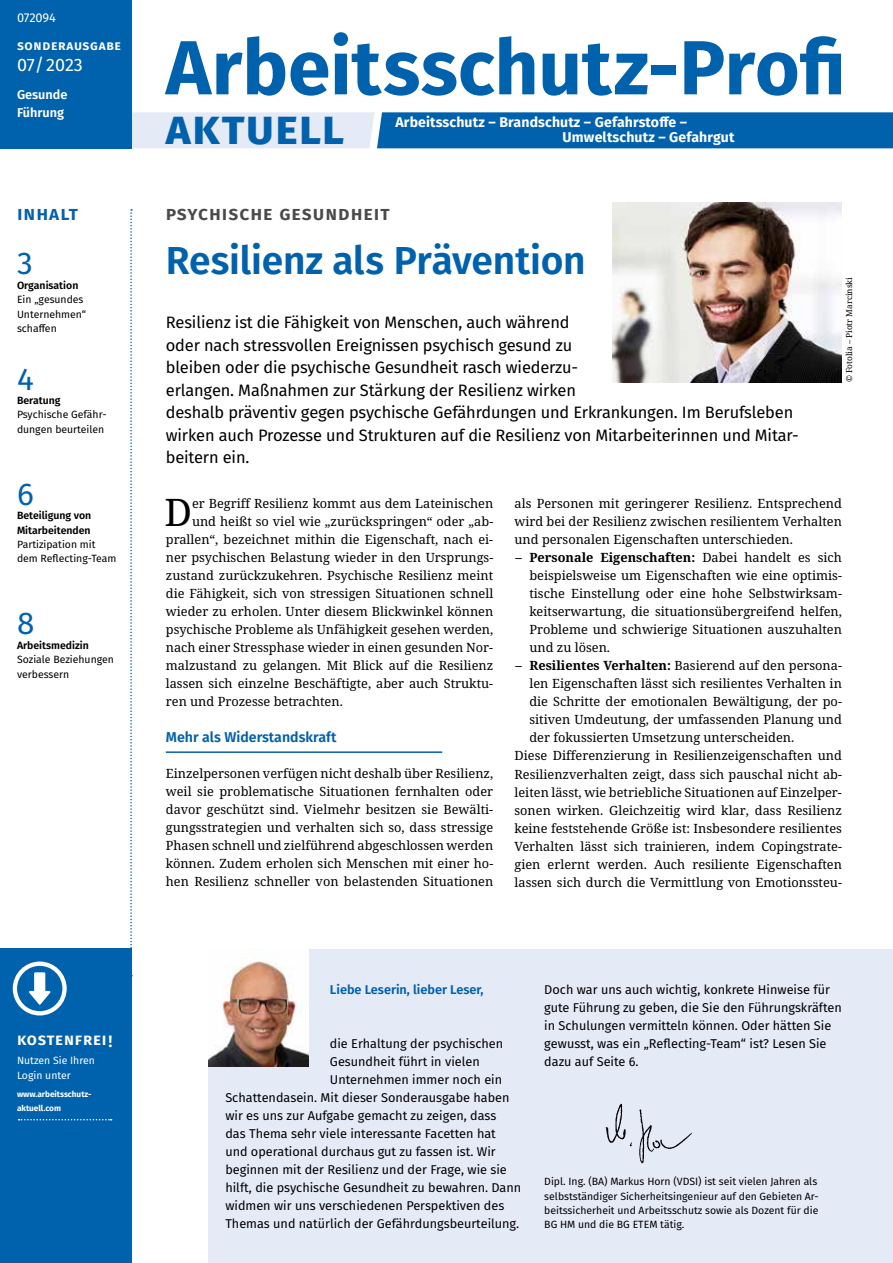
<style>
.page{position:relative;width:893px;height:1263px;background:#fff}
.page>*{position:absolute;margin:0;border:0;box-sizing:border-box;transform-origin:0 0}
.t1{font:700 76.65px "Fira Sans";color:#0061ad}
.t2{font:700 48px "Fira Sans";letter-spacing:.02em;color:#0061ad}
.t3{font:600 39px "Fira Sans";letter-spacing:-.01em;color:#0061ad}
.t4{font:37.95px "Noto Serif";color:#000}
.t5{font:31.5px "Fira Sans";color:#0061ad}
.t6{font:600 19.5px "Fira Sans";letter-spacing:.05em;color:#4a4a49}
.t7{font:600 19.5px "Fira Sans";letter-spacing:.05em;color:#0061ad}
.t8{font:18px "Fira Sans";letter-spacing:-.01em;color:#fff}
.t9{font:16.5px/22.5px "Fira Sans";letter-spacing:-.01em;color:#000}
.t10{font:600 16.5px "Fira Sans";letter-spacing:.05em;color:#fff}
.t11{font:600 14.25px "Fira Sans";color:#0061ad}
.t12{font:700 14.1px/15.6px "Fira Sans";letter-spacing:.01em;color:#fff}
.t13{font:600 13.5px "Fira Sans";letter-spacing:.05em;color:#fff}
.t14{font:12.75px/18px "Noto Serif";color:#000;text-align:justify}
.t15{font:12.75px/18px "Fira Sans";color:#000}
.t16{font:600 12.75px "Fira Sans";color:#0061ad}
.t17{font:600 12.75px/18px "Fira Sans";color:#fff}
.t18{font:12.75px "Fira Sans";letter-spacing:-.01em;color:#fff}
.t19{font:10.5px/14.4px "Fira Sans";color:#000}
.t20{font:600 10.5px/14.4px "Fira Sans";color:#000}
.t21{font:10.5px/14.4px "Fira Sans";color:#fff}
.t22{font:700 8.25px/14.4px "Fira Sans";color:#fff}
.t23{font:8.25px "Noto Serif";color:#000}
.s1{font-weight:700}
</style>
<div class="page">
<svg style="left:132px;top:112px;width:761px;height:36px;background:#4c8ec5"></svg>
<hr style="left:166px;top:751px;width:276px;height:2px;background:#0061ad">
<svg style="left:130px;top:209px;width:2px;height:739px"></svg>
<img style="left:612px;top:202px;width:230px;height:180px">
<div style="left:208px;top:949px;width:685px;height:314px;background:#e5eaf7"></div>
<div style="left:0;top:948px;width:132px;height:315px;background:#0061ad"></div>
<svg style="left:19px;top:1119px;width:93px;height:1px"></svg>
<svg style="left:13px;top:961px;width:54px;height:54px"></svg>
<div style="left:0;top:0;width:132px;height:148px;background:#0061ad"></div>
<img style="left:208px;top:949px;width:101px;height:117px">
<img style="left:605px;top:1103px;width:87px;height:61px">
<p class="t18" style="left:17px;top:8px;width:40px">072094</p>
<h3 class="t8" style="left:17px;top:51px;width:67px">07/2023</h3>
<p class="t17" style="left:17px;top:85px;width:52px">Gesunde<br>Führung</p>
<p class="t13" style="left:17px;top:34px;width:106px">Sonderausgabe</p>
<h3 class="t7" style="left:17px;top:198px;width:63px">inhalt</h3>
<h3 class="t5" style="left:17px;top:240px;width:17px">3</h3>
<p class="t20" style="left:17px;top:277px;width:63px">Organisation</p>
<p class="t19" style="left:17px;top:292px;width:71px">Ein „gesundes<br>Unternehmen“ schaffen</p>
<h3 class="t5" style="left:17px;top:355px;width:18px">4</h3>
<p class="t20" style="left:17px;top:392px;width:45px">Beratung</p>
<p class="t19" style="left:17px;top:407px;width:91px">Psychische Gefähr&shy;dungen beurteilen</p>
<h3 class="t5" style="left:17px;top:470px;width:18px">6</h3>
<p class="t20" style="left:17px;top:508px;width:76px">Beteiligung von<br>Mitarbeitenden</p>
<p class="t19" style="left:17px;top:537px;width:101px">Partizipation mit dem Reflecting-Team</p>
<h3 class="t5" style="left:17px;top:600px;width:19px">8</h3>
<p class="t20" style="left:17px;top:637px;width:73px">Arbeitsmedizin</p>
<p class="t19" style="left:17px;top:652px;width:99px">Soziale Beziehungen verbessern</p>
<p class="t10" style="left:17px;top:1026px;width:97px">Kostenfrei!</p>
<p class="t21" style="left:17px;top:1053px;width:79px">Nutzen Sie Ihren<br>Login unter</p>
<p class="t22" style="left:17px;top:1086px;width:76px">www.arbeitsschutz&shy;aktuell.com</p>
<h1 class="t1" style="left:166px;top:3px;width:681px">Arbeitsschutz-Profi</h1>
<h2 class="t2" style="left:166px;top:86px;width:180px">Aktuell</h2>
<p class="t12" style="left:563px;top:113px;width:174px;text-indent:-167px">Arbeitsschutz – Brandschutz – Gefahrstoffe –<br>Umweltschutz – Gefahrgut</p>
<h3 class="t6" style="left:166px;top:198px;width:225px">Psychische Gesundheit</h3>
<h3 class="t3" style="left:166px;top:229px;width:421px">Resilienz als Prävention</h3>
<p class="t23" style="left:843px;top:382px;width:107px;rotate:-90deg">© Fotolia – Piotr Marcinski</p>
<p class="t9" style="left:166px;top:311px;width:634px">Resilienz ist die Fähigkeit von Menschen, auch während<br>oder nach stressvollen Ereignissen psychisch gesund zu<br>bleiben oder die psychische Gesundheit rasch wiederzu-<br>erlangen. Maßnahmen zur Stärkung der Resilienz wirken<br>deshalb präventiv gegen psychische Gefährdungen und Erkrankungen. Im Berufsleben wirken auch Prozesse und Strukturen auf die Resilienz von Mitarbeiterinnen und Mitar&shy;beitern ein.</p>
<h3 class="t4" style="left:164px;top:487px;width:29px">D</h3>
<p class="t14" style="left:192px;top:494px;width:303px">er Begriff Resilienz kommt aus dem Lateinischen</p>
<p class="t14" style="left:514px;top:494px;width:329px">als Personen mit geringerer Resilienz. Entsprechend wird bei der Resilienz zwischen resilientem Verhalten und personalen Eigenschaften unterschieden.</p>
<p class="t14" style="left:529px;top:548px;width:314px;text-indent:-14px"><span class="s1">– Personale Eigenschaften:</span> Dabei handelt es sich beispielsweise um Eigenschaften wie eine optimis&shy;tische Einstellung oder eine hohe Selbstwirksam&shy;keitserwartung, die situationsübergreifend helfen, Probleme und schwierige Situationen auszuhalten und zu lösen.</p>
<p class="t14" style="left:516px;top:656px;width:328px"><span class="s1">– Resilientes Verhalten:</span> Basierend auf den persona-</p>
<p class="t14" style="left:529px;top:674px;width:314px">len Eigenschaften lässt sich resilientes Verhalten in</p>
<p class="t14" style="left:529px;top:692px;width:314px">die Schritte der emotionalen Bewältigung, der po-</p>
<p class="t14" style="left:529px;top:710px;width:314px">sitiven Umdeutung, der umfassenden Planung und</p>
<p class="t14" style="left:529px;top:728px;width:266px">der fokussierten Umsetzung unterscheiden.</p>
<p class="t14" style="left:514px;top:746px;width:329px">Diese Differenzierung in Resilienzeigenschaften und</p>
<p class="t14" style="left:514px;top:764px;width:329px">Resilienzverhalten zeigt, dass sich pauschal nicht ab-</p>
<p class="t14" style="left:514px;top:782px;width:329px">leiten lässt, wie betriebliche Situationen auf Einzelper-</p>
<p class="t14" style="left:514px;top:800px;width:329px">sonen wirken. Gleichzeitig wird klar, dass Resilienz</p>
<p class="t14" style="left:514px;top:818px;width:329px">keine feststehende Größe ist: Insbesondere resilientes</p>
<p class="t14" style="left:514px;top:836px;width:329px">Verhalten lässt sich trainieren, indem Copingstrate-</p>
<p class="t14" style="left:514px;top:854px;width:329px">gien erlernt werden. Auch resiliente Eigenschaften</p>
<p class="t14" style="left:514px;top:872px;width:329px">lassen sich durch die Vermittlung von Emotionssteu-</p>
<p class="t14" style="left:192px;top:512px;width:303px">und heißt so viel wie „zurückspringen“ oder „ab-</p>
<p class="t14" style="left:166px;top:530px;width:329px">prallen“, bezeichnet mithin die Eigenschaft, nach ei-</p>
<p class="t14" style="left:166px;top:548px;width:329px">ner psychischen Belastung wieder in den Ursprungs-</p>
<p class="t14" style="left:166px;top:566px;width:329px">zustand zurückzukehren. Psychische Resilienz meint</p>
<p class="t14" style="left:166px;top:584px;width:329px">die Fähigkeit, sich von stressigen Situationen schnell</p>
<p class="t14" style="left:166px;top:602px;width:329px">wieder zu erholen. Unter diesem Blickwinkel können</p>
<p class="t14" style="left:166px;top:620px;width:329px">psychische Probleme als Unfähigkeit gesehen werden,</p>
<p class="t14" style="left:166px;top:638px;width:329px">nach einer Stressphase wieder in einen gesunden Nor-</p>
<p class="t14" style="left:166px;top:656px;width:329px">malzustand zu gelangen. Mit Blick auf die Resilienz</p>
<p class="t14" style="left:166px;top:674px;width:329px">lassen sich einzelne Beschäftigte, aber auch Struktu-</p>
<p class="t14" style="left:166px;top:692px;width:179px">ren und Prozesse betrachten.</p>
<p class="t11" style="left:166px;top:726px;width:172px">Mehr als Widerstandskraft</p>
<p class="t14" style="left:166px;top:764px;width:329px">Einzelpersonen verfügen nicht deshalb über Resilienz, weil sie problematische Situationen fernhalten oder davor geschützt sind. Vielmehr besitzen sie Bewälti&shy;gungsstrategien und verhalten sich so, dass stressige Phasen schnell und zielführend abgeschlossen werden können. Zudem erholen sich Menschen mit einer ho&shy;hen Resilienz schneller von belastenden Situationen</p>
<p class="t16" style="left:330px;top:979px;width:155px">Liebe Leserin, lieber Leser,</p>
<p class="t15" style="left:330px;top:1034px;width:175px">die Erhaltung der psychischen</p>
<p class="t15" style="left:330px;top:1052px;width:151px">Gesundheit führt in vielen</p>
<p class="t15" style="left:330px;top:1070px;width:174px">Unternehmen immer noch ein</p>
<p class="t15" style="left:225px;top:1088px;width:286px">Schattendasein. Mit dieser Sonderausgabe haben</p>
<p class="t15" style="left:225px;top:1106px;width:272px">wir es uns zur Aufgabe gemacht zu zeigen, dass</p>
<p class="t15" style="left:225px;top:1124px;width:272px">das Thema sehr viele interessante Facetten hat</p>
<p class="t15" style="left:225px;top:1142px;width:272px">und operational durchaus gut zu fassen ist. Wir</p>
<p class="t15" style="left:225px;top:1160px;width:283px">beginnen mit der Resilienz und der Frage, wie sie</p>
<p class="t15" style="left:225px;top:1178px;width:297px">hilft, die psychische Gesundheit zu bewahren. Dann</p>
<p class="t15" style="left:225px;top:1196px;width:280px">widmen wir uns verschiedenen Perspektiven des</p>
<p class="t15" style="left:225px;top:1214px;width:295px">Themas und natürlich der Gefährdungsbeurteilung.</p>
<p class="t15" style="left:544px;top:980px;width:299px">Doch war uns auch wichtig, konkrete Hinweise für gute Führung zu geben, die Sie den Führungskräften in Schulungen vermitteln können. Oder hätten Sie gewusst, was ein „Reflecting-Team“ ist? Lesen Sie dazu auf Seite 6.</p>
<p class="t19" style="left:544px;top:1174px;width:276px">Dipl. Ing. (BA) Markus Horn (VDSI) ist seit vielen Jahren als selbstständiger Sicherheitsingenieur auf den Gebieten Ar&shy;beitssicherheit und Arbeitsschutz sowie als Dozent für die BG HM und die BG ETEM tätig.</p>
</div>
